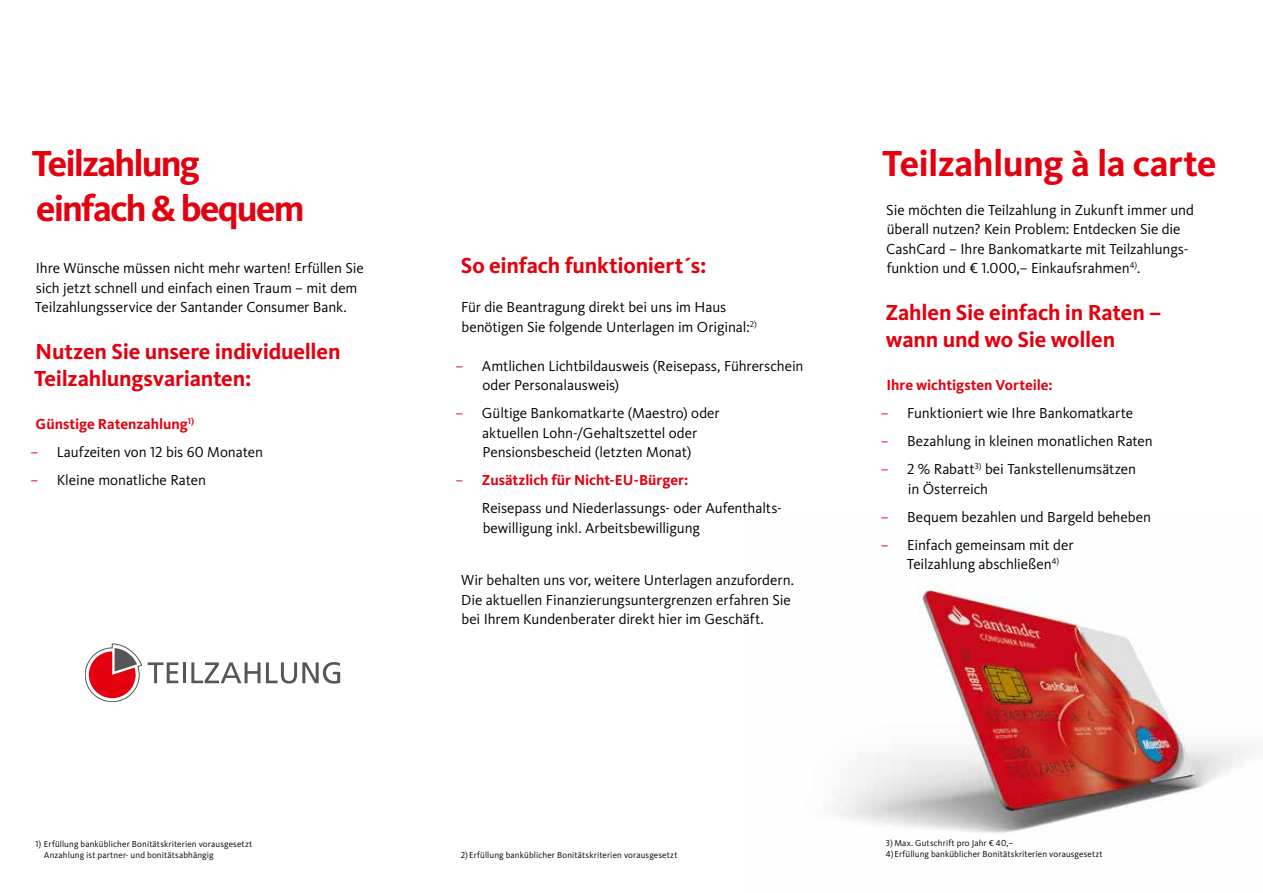
<style>
.page{position:relative;width:1263px;height:893px;background:#fff}
.page>*{position:absolute;margin:0;border:0;box-sizing:border-box;transform-origin:0 0}
.t1{font:700 37.5px/45px "Kievit Pro";letter-spacing:-.045em;color:#e3000f}
.t2{font:700 37.5px "Kievit Pro";letter-spacing:-.015em;color:#e3000f}
.t3{font:700 22.5px/27px "Kievit Pro";letter-spacing:-.01em;color:#e3000f}
.t4{font:15px/19.5px "Kievit Pro";letter-spacing:-.005em;color:#000}
.t5{font:700 15px "Kievit Pro";letter-spacing:-.005em;color:#e3000f}
.t6{font:9px/10.5px "Kievit Pro";letter-spacing:.01em;color:#000}
.s1{color:#e3000f}
.s2{font-weight:700;color:#e3000f}
</style>
<div class="page">
<img style="left:836px;top:580px;width:415px;height:253px">
<svg style="left:85px;top:644px;width:57px;height:58px"></svg>
<svg style="left:148px;top:662px;width:30px;height:21px"></svg>
<hr style="left:183px;top:662px;width:3px;height:21px;background:#565656">
<svg style="left:191px;top:662px;width:69px;height:21px"></svg>
<svg style="left:266px;top:662px;width:74px;height:22px"></svg>
<h1 class="t1" style="left:32px;top:140px;width:274px">Teilzahlung einfach &amp; bequem</h1>
<p class="t4" style="left:35px;top:258px;width:330px">Ihre Wünsche müssen nicht mehr warten! Erfüllen Sie sich jetzt schnell und einfach einen Traum – mit dem<br>Teilzahlungsservice der Santander Consumer Bank.</p>
<h2 class="t3" style="left:34px;top:337px;width:308px">Nutzen Sie unsere individuellen<br>Teilzahlungsvarianten:</h2>
<p class="t5" style="left:36px;top:415px;width:160px">Günstige Ratenzahlung<sup>1)</sup></p>
<p class="t4" style="left:30px;top:442px;width:234px"><span class="s1">–</span> Laufzeiten von 12 bis 60 Monaten</p>
<p class="t4" style="left:30px;top:470px;width:177px"><span class="s1">–</span> Kleine monatliche Raten</p>
<h2 class="t3" style="left:461px;top:252px;width:247px">So einfach funktioniert´s:</h2>
<p class="t4" style="left:461px;top:297px;width:297px">Für die Beantragung direkt bei uns im Haus benötigen Sie folgende Unterlagen im Original:<sup>2)</sup></p>
<p class="t4" style="left:482px;top:356px;width:323px;text-indent:-27px"><span class="s1">–</span> Amtlichen Lichtbildausweis (Reisepass, Führerschein oder Personalausweis)</p>
<p class="t4" style="left:456px;top:403px;width:266px;text-align:center"><span class="s1">–</span> Gültige Bankomatkarte (Maestro) oder aktuellen Lohn-/Gehaltszettel oder<br>Pensionsbescheid (letzten Monat)</p>
<p class="t4" style="left:482px;top:466px;width:301px;line-height:28px;text-indent:-26px"><span class="s1">–</span> <span class="s2">Zusätzlich für Nicht-EU-Bürger:<br></span>Reisepass und Niederlassungs- oder Aufenthalts-</p>
<p class="t4" style="left:483px;top:518px;width:219px">bewilligung inkl. Arbeitsbewilligung</p>
<p class="t4" style="left:461px;top:570px;width:334px">Wir behalten uns vor, weitere Unterlagen anzufordern.<br>Die aktuellen Finanzierungsuntergrenzen erfahren Sie bei Ihrem Kundenberater direkt hier im Geschäft.</p>
<h1 class="t2" style="left:882px;top:141px;width:336px">Teilzahlung à la carte</h1>
<p class="t4" style="left:886px;top:200px;width:309px">Sie möchten die Teilzahlung in Zukunft immer und überall nutzen? Kein Problem: Entdecken Sie die CashCard – Ihre Bankomatkarte mit Teilzahlungs&shy;funktion und € 1.000,– Einkaufsrahmen<sup>4)</sup>.</p>
<h2 class="t3" style="left:885px;top:298px;width:278px">Zahlen Sie einfach in Raten – wann und wo Sie wollen</h2>
<p class="t5" style="left:886px;top:376px;width:168px">Ihre wichtigsten Vorteile:</p>
<p class="t4" style="left:881px;top:403px;width:254px"><span class="s1">–</span> Funktioniert wie Ihre Bankomatkarte</p>
<p class="t4" style="left:881px;top:431px;width:273px"><span class="s1">–</span> Bezahlung in kleinen monatlichen Raten</p>
<p class="t4" style="left:908px;top:459px;width:230px;text-indent:-27px"><span class="s1">–</span> 2 % Rabatt<sup>3)</sup> bei Tankstellenumsätzen in Österreich</p>
<p class="t4" style="left:881px;top:507px;width:272px"><span class="s1">–</span> Bequem bezahlen und Bargeld beheben</p>
<p class="t4" style="left:907px;top:535px;width:168px;text-indent:-26px"><span class="s1">–</span> Einfach gemeinsam mit der<br>Teilzahlung abschließen<sup>4)</sup></p>
<p class="t6" style="left:44px;top:839px;width:210px;text-indent:-9px">1) Erfüllung banküblicher Bonitätskriterien vorausgesetzt<br>Anzahlung ist partner- und bonitätsabhängig</p>
<p class="t6" style="left:461px;top:849px;width:218px">2) Erfüllung banküblicher Bonitätskriterien vorausgesetzt</p>
<p class="t6" style="left:886px;top:838px;width:218px">3) Max. Gutschrift pro Jahr € 40,–<br>4)Erfüllung banküblicher Bonitätskriterien vorausgesetzt</p>
</div>
